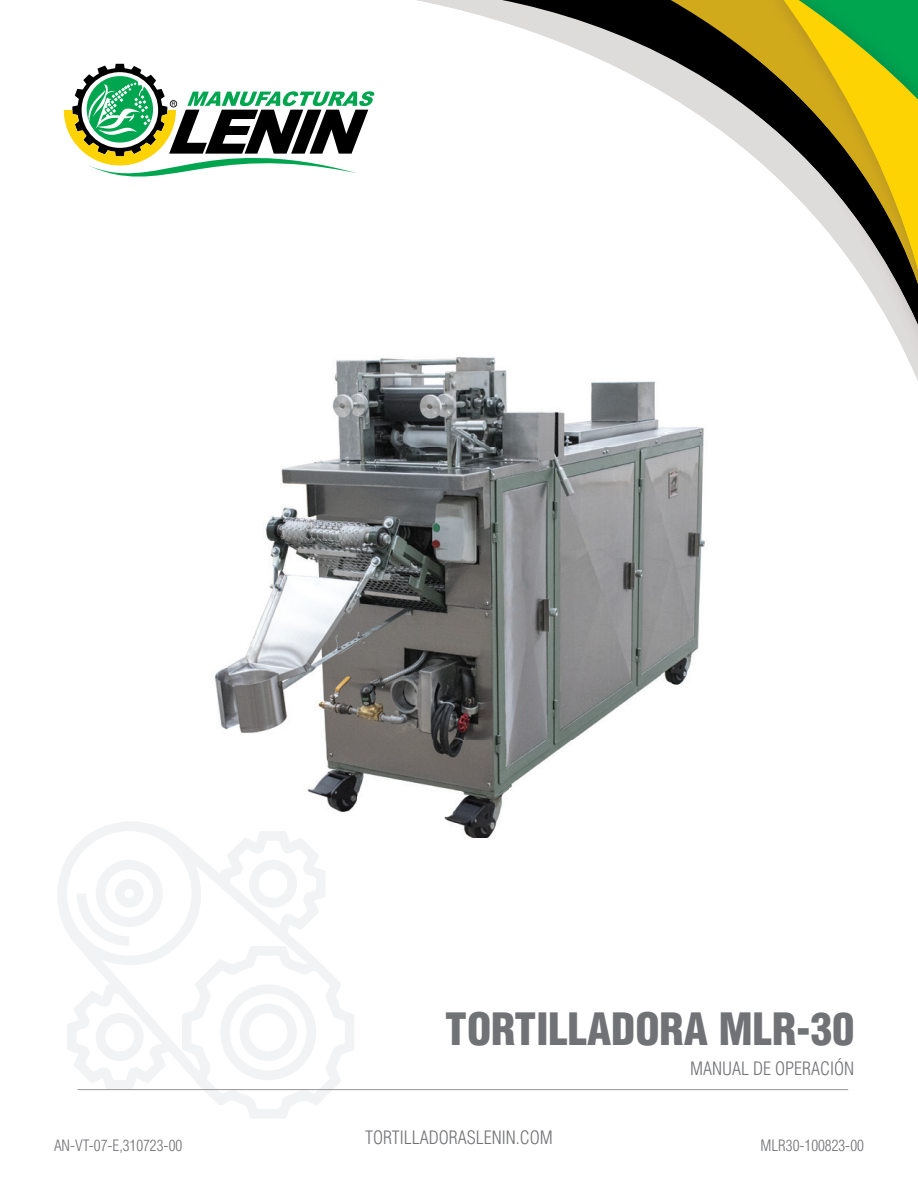
<style>
.page{position:relative;width:918px;height:1188px;background:#fff}
.page>*{position:absolute;margin:0;border:0;box-sizing:border-box;transform-origin:0 0}
.t1{font:900 condensed 43.5px "Helvetica";color:#717275}
.t2{font:300 condensed 18px "Helvetica LT Std";color:#717275}
.t3{font:300 condensed 15.3px "Helvetica LT Std";color:#717275}
</style>
<div class="page">
<svg style="left:58px;top:822px;width:297px;height:296px"></svg>
<svg style="left:249px;top:859px;width:48px;height:49px"></svg>
<svg style="left:96px;top:1013px;width:48px;height:48px"></svg>
<svg style="left:220px;top:984px;width:96px;height:96px"></svg>
<svg style="left:76px;top:860px;width:87px;height:87px"></svg>
<hr style="left:78px;top:1089px;width:770px;height:1px;background:#979797">
<svg style="left:64px;top:64px;width:251px;height:113px"></svg>
<svg style="left:315px;top:91px;width:40px;height:82px"></svg>
<svg style="left:355px;top:0;width:400px;height:173px"></svg>
<img style="left:755px;top:0;width:16px;height:58px">
<img style="left:755px;top:58px;width:16px;height:114px">
<svg style="left:771px;top:0;width:147px;height:241px;background:#9da33e"></svg>
<img style="left:863px;top:187px;width:26px;height:17px">
<img style="left:889px;top:187px;width:29px;height:17px">
<svg style="left:835px;top:204px;width:83px;height:177px"></svg>
<img style="left:206px;top:357px;width:499px;height:481px">
<img style="left:244px;top:831px;width:58px;height:7px">
<h1 class="t1" style="left:445px;top:1001px;width:410px">TORTILLADORA MLR-30</h1>
<p class="t2" style="left:690px;top:1058px;width:166px">MANUAL DE OPERACIÓN</p>
<p class="t2" style="left:365px;top:1126px;width:189px">TORTILLADORASLENIN.COM</p>
<p class="t3" style="left:54px;top:1136px;width:130px">AN-VT-07-E,310723-00</p>
<p class="t3" style="left:760px;top:1136px;width:105px">MLR30-100823-00</p>
</div>
